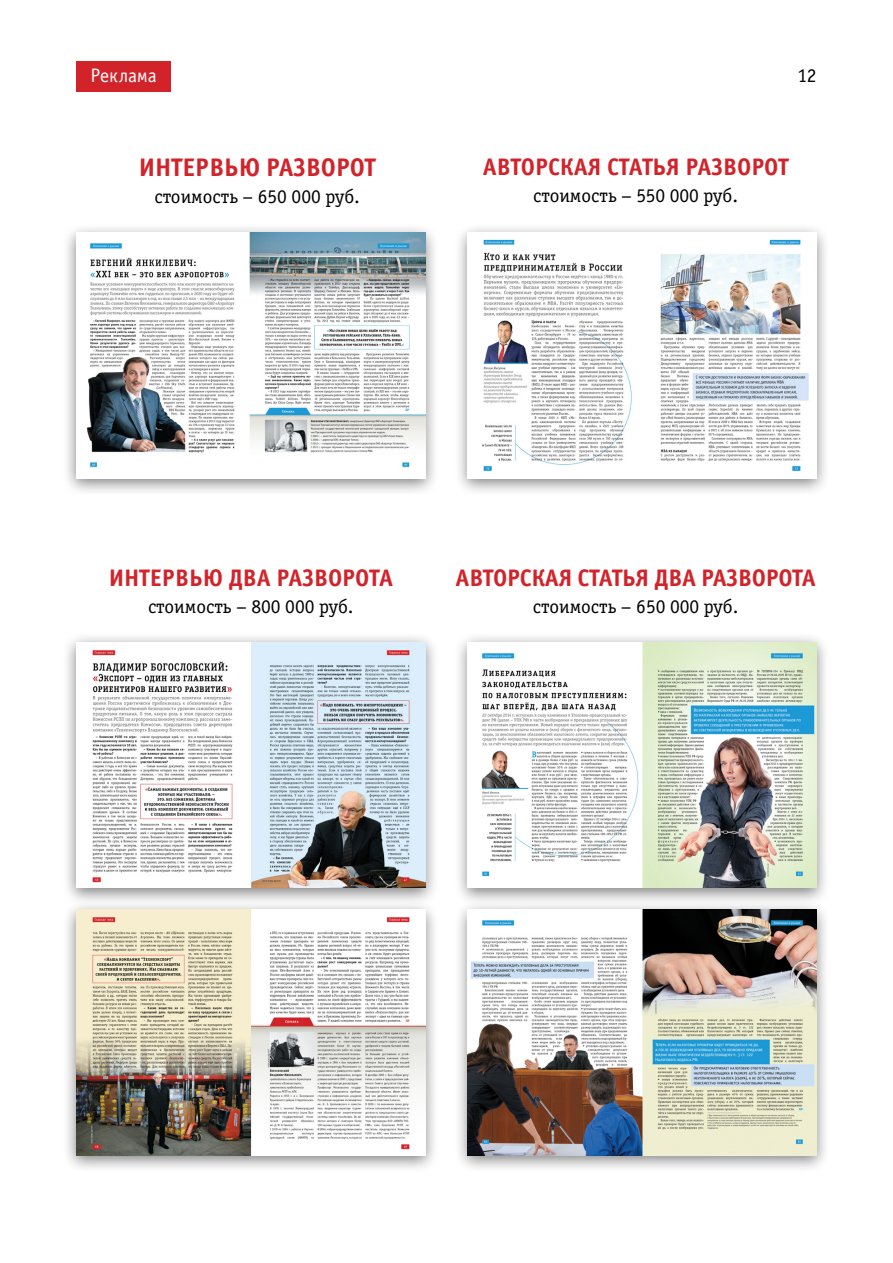
<style>
.page{position:relative;width:893px;height:1263px;background:#fff}
.page>*{position:absolute;margin:0;border:0;box-sizing:border-box;transform-origin:0 0}
.t1{font:25.5px "Officina Sans Bold C";color:#d2232a}
.t2{font:24px "Officina Sans Bold C";letter-spacing:-.01em;color:#d2232a}
.t3{font:19.5px "Officina Serif Book C";color:#000}
.t4{font:19.5px "Officina Sans Book C";letter-spacing:-.01em;color:#fff}
.t5{font:19.5px "Officina Sans Book C";color:#000}
</style>
<div class="page">
<div style="left:62px;top:223px;width:377px;height:273px;background:#000;opacity:.5"></div>
<img style="left:77px;top:233px;width:348px;height:245px">
<div style="left:62px;top:632px;width:377px;height:274px;background:#000;opacity:.5"></div>
<img style="left:77px;top:642px;width:348px;height:246px">
<div style="left:453px;top:632px;width:377px;height:274px;background:#000;opacity:.5"></div>
<img style="left:468px;top:642px;width:348px;height:246px">
<div style="left:62px;top:899px;width:377px;height:274px;background:#000;opacity:.5"></div>
<img style="left:77px;top:909px;width:348px;height:246px">
<div style="left:453px;top:899px;width:377px;height:274px;background:#000;opacity:.5"></div>
<img style="left:468px;top:909px;width:348px;height:246px">
<div style="left:453px;top:223px;width:377px;height:274px;background:#000;opacity:.5"></div>
<img style="left:468px;top:233px;width:348px;height:245px">
<div style="left:77px;top:61px;width:94px;height:30px;background:#d2232a"></div>
<p class="t4" style="left:91px;top:65px;width:68px">Реклама</p>
<h1 class="t1" style="left:139px;top:153px;width:239px">ИНТЕРВЬЮ РАЗВОРОТ</h1>
<p class="t3" style="left:154px;top:186px;width:207px">стоимость – 650 000 руб.</p>
<p class="t5" style="left:797px;top:65px;width:21px">12</p>
<p class="t2" style="left:483px;top:153px;width:308px">АВТОРСКАЯ СТАТЬЯ РАЗВОРОТ</p>
<p class="t3" style="left:533px;top:185px;width:207px">стоимость – 550 000 руб.</p>
<p class="t2" style="left:109px;top:564px;width:286px">ИНТЕРВЬЮ ДВА РАЗВОРОТА</p>
<p class="t3" style="left:148px;top:596px;width:207px">стоимость – 800 000 руб.</p>
<p class="t2" style="left:456px;top:564px;width:362px">АВТОРСКАЯ СТАТЬЯ ДВА РАЗВОРОТА</p>
<p class="t3" style="left:533px;top:596px;width:207px">стоимость – 650 000 руб.</p>
</div>
